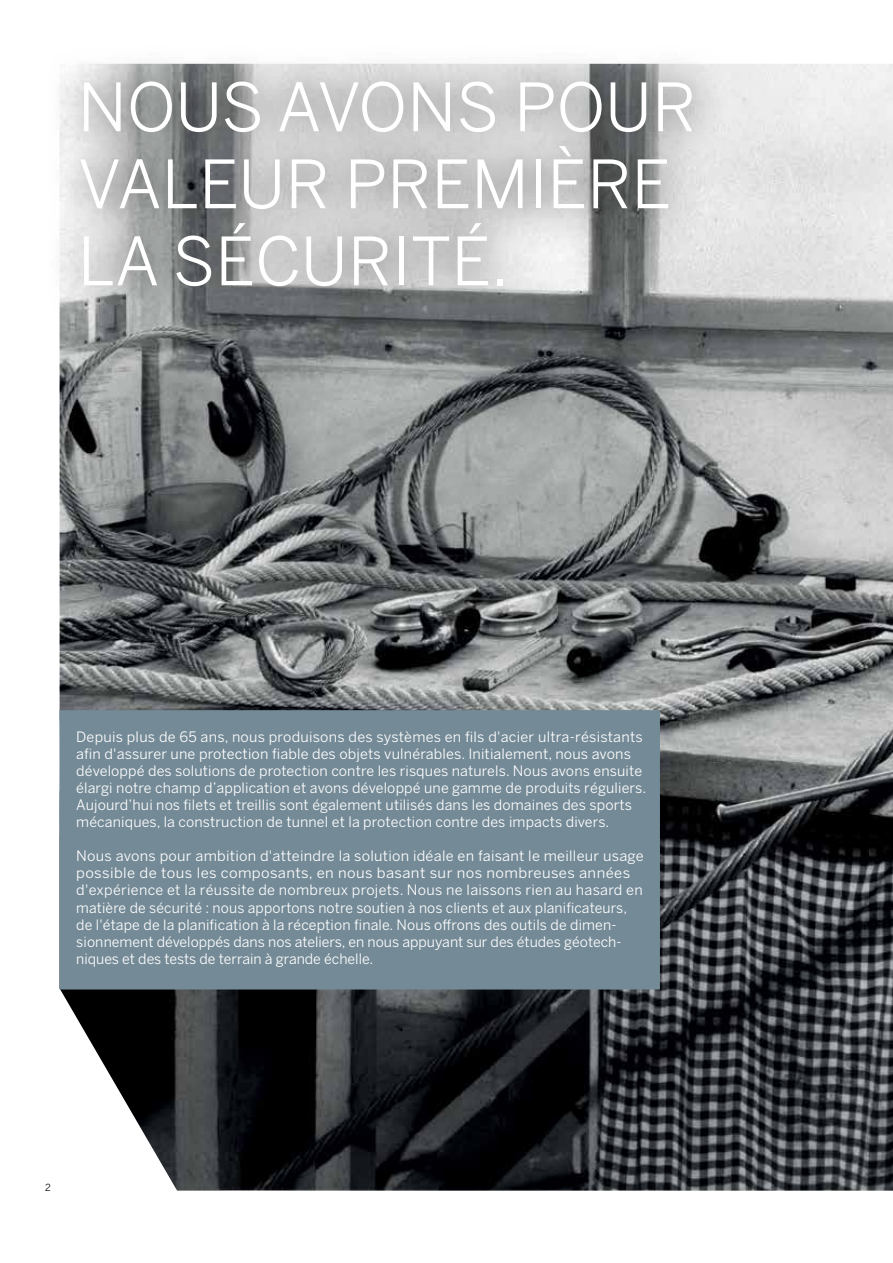
<style>
.page{position:relative;width:893px;height:1263px;background:#fff}
.page>*{position:absolute;margin:0;border:0;box-sizing:border-box;transform-origin:0 0}
.t1{font:66px/76.9px "Benton Sans";color:#fff}
.t2{font:14.25px/17.1px "Benton Sans";letter-spacing:.01em;color:#fff}
.t3{font:9.75px "Benton Sans";color:#000}
</style>
<div class="page">
<img style="left:60px;top:64px;width:833px;height:1127px">
<div style="left:45px;top:44px;width:684px;height:280px;background:#000;opacity:.75"></div>
<div style="left:60px;top:710px;width:600px;height:279px;background:#748a96"></div>
<h1 class="t1" style="left:78px;top:68px;width:620px">NOUS AVONS POUR<br>VALEUR PREMIÈRE<br>LA SÉCURITÉ.</h1>
<p class="t2" style="left:76px;top:728px;width:571px">Depuis plus de 65 ans, nous produisons des systèmes en fils d'acier ultra-résistants afin d'assurer une protection fiable des objets vulnérables. Initialement, nous avons développé des solutions de protection contre les risques naturels. Nous avons ensuite élargi notre champ d’application et avons développé une gamme de produits réguliers.<br>Aujourd’hui nos filets et treillis sont également utilisés dans les domaines des sports mécaniques, la construction de tunnel et la protection contre des impacts divers.</p>
<p class="t2" style="left:76px;top:847px;width:569px">Nous avons pour ambition d'atteindre la solution idéale en faisant le meilleur usage possible de tous les composants, en nous basant sur nos nombreuses années d'expérience et la réussite de nombreux projets. Nous ne laissons rien au hasard en matière de sécurité : nous apportons notre soutien à nos clients et aux planificateurs, de l'étape de la planification à la réception finale. Nous offrons des outils de dimen&shy;sionnement développés dans nos ateliers, en nous appuyant sur des études géotech&shy;niques et des tests de terrain à grande échelle.</p>
<p class="t3" style="left:45px;top:1181px;width:7px">2</p>
</div>
